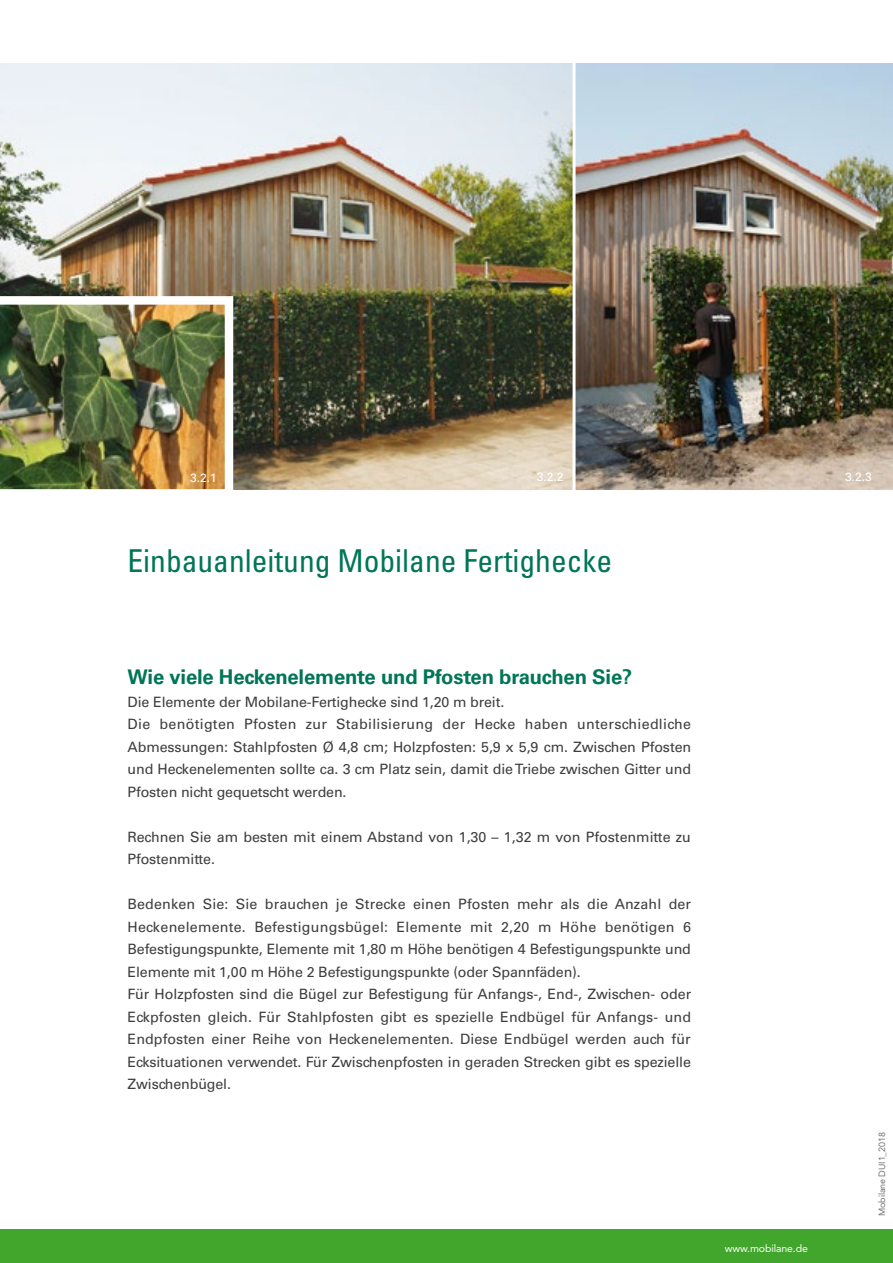
<style>
.page{position:relative;width:893px;height:1263px;background:#fff}
.page>*{position:absolute;margin:0;border:0;box-sizing:border-box;transform-origin:0 0}
.t1{font:condensed 31.5px "Univers";color:#007557}
.t2{font:700 20.25px "Univers";letter-spacing:-.01em;color:#007557}
.t3{font:14.25px/22.5px "Univers";letter-spacing:-.005em;color:#3e3d40}
.t4{font:12px "Univers";color:#fff}
.t5{font:10.5px "Avenir";letter-spacing:-.01em;color:#fff}
.t6{font:9px "Avenir";letter-spacing:-.01em;color:#707172}
</style>
<div class="page">
<img style="left:0;top:64px;width:573px;height:425px">
<img style="left:576px;top:64px;width:317px;height:425px">
<img style="left:0;top:296px;width:233px;height:194px">
<div style="left:0;top:1229px;width:893px;height:34px;background:#41a62b"></div>
<p class="t4" style="left:190px;top:471px;width:28px">3.2.1</p>
<p class="t4" style="left:537px;top:469px;width:28px">3.2.2</p>
<p class="t4" style="left:845px;top:469px;width:28px">3.2.3</p>
<h1 class="t1" style="left:128px;top:540px;width:486px">Einbauanleitung Mobilane Fertighecke</h1>
<h2 class="t2" style="left:128px;top:665px;width:506px">Wie viele Heckenelemente und Pfosten brauchen Sie?</h2>
<p class="t3" style="left:128px;top:690px;width:565px">Die Elemente der Mobilane-Fertighecke sind 1,20 m breit.<br>Die benötigten Pfosten zur Stabilisierung der Hecke haben unterschiedliche Abmessungen: Stahlpfosten Ø 4,8 cm; Holzpfosten: 5,9 x 5,9 cm. Zwischen Pfosten und Heckenelementen sollte ca. 3 cm Platz sein, damit die Triebe zwischen Gitter und Pfosten nicht gequetscht werden.</p>
<p class="t3" style="left:128px;top:825px;width:565px">Rechnen Sie am besten mit einem Abstand von 1,30 – 1,32 m von Pfostenmitte zu<br>Pfostenmitte.</p>
<p class="t3" style="left:128px;top:893px;width:565px">Bedenken Sie: Sie brauchen je Strecke einen Pfosten mehr als die Anzahl der Heckenelemente. Befestigungsbügel: Elemente mit 2,20 m Höhe benötigen 6<br>Befestigungspunkte, Elemente mit 1,80 m Höhe benötigen 4 Befestigungspunkte und Elemente mit 1,00 m Höhe 2 Befestigungspunkte (oder Spannfäden).<br>Für Holzpfosten sind die Bügel zur Befestigung für Anfangs-, End-, Zwischen- oder Eckpfosten gleich. Für Stahlpfosten gibt es spezielle Endbügel für Anfangs- und Endpfosten einer Reihe von Heckenelementen. Diese Endbügel werden auch für Ecksituationen verwendet. Für Zwischenpfosten in geraden Strecken gibt es spezielle Zwischenbügel.</p>
<p class="t5" style="left:725px;top:1242px;width:85px">www.mobilane.de</p>
<p class="t6" style="left:877px;top:1216px;width:85px;rotate:-90deg">Mobilane DUI1_2018</p>
</div>
